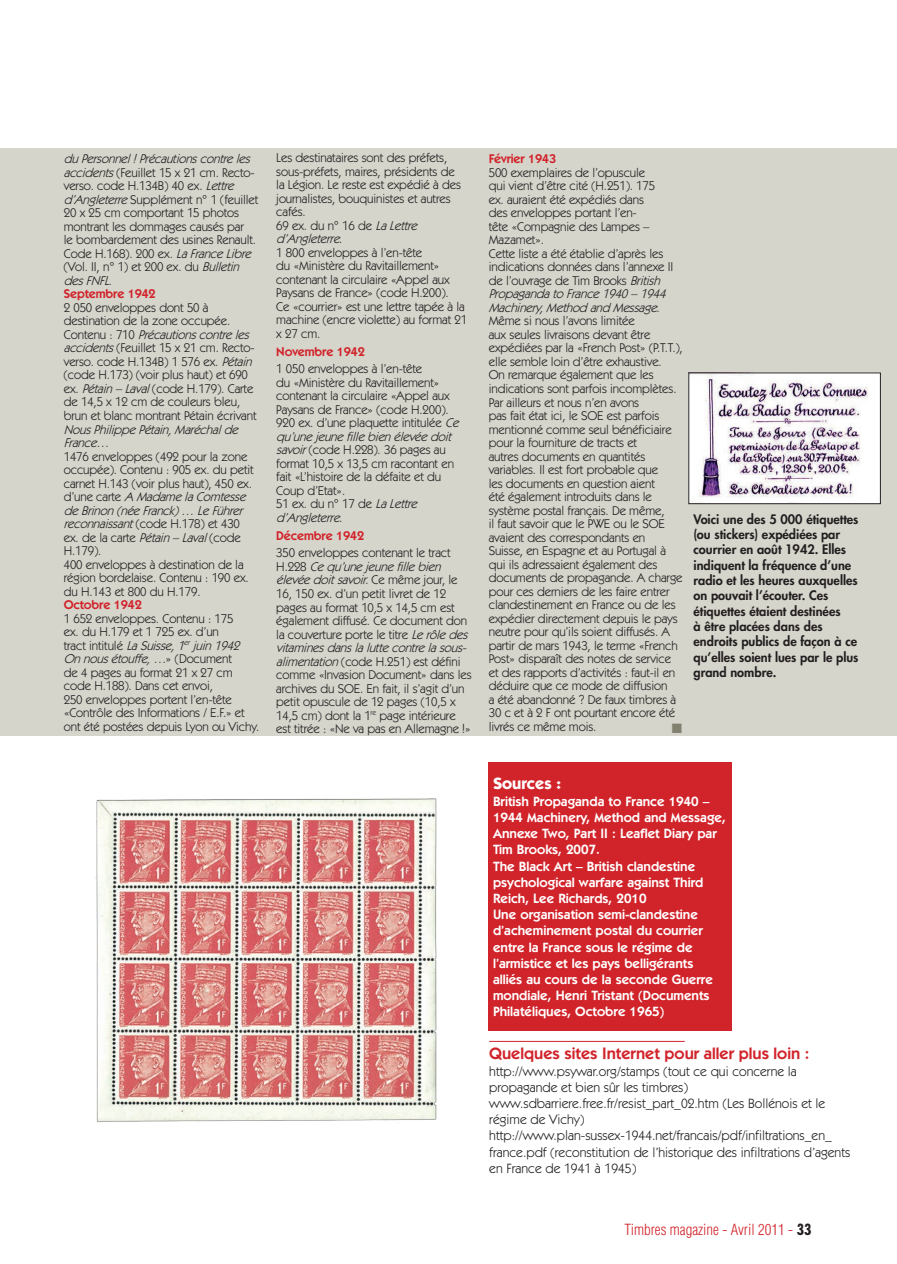
<style>
.page{position:relative;width:897px;height:1264px;background:#fff}
.page>*{position:absolute;margin:0;border:0;box-sizing:border-box;transform-origin:0 0}
.t1{font:600 16.5px "ITC Kabel Std";color:#d1232a}
.t2{font:700 16.5px "ITC Kabel Std";color:#fff}
.t3{font:300 condensed 15px "Helvetica LT Std";color:#d1232a}
.t4{font:600 13.5px/16.2px "ITC Kabel Std";color:#fff}
.t5{font:13.5px/16.2px "ITC Kabel Std";color:#231f20}
.t6{font:13.5px "Zapf Dingbats Std";color:#82806e}
.t7{font:12.75px/13.5px "ITC Kabel Std";letter-spacing:-.01em;color:#231f20}
.t8{font:800 12.75px/15.3px "Futura Std";color:#231f20}
.t9{font:600 12.75px "ITC Kabel Std";letter-spacing:-.01em;color:#d1232a}
.s1{font-style:italic}
.s2{font-weight:600;color:#d1232a}
.s3{font-family:"Futura Std";font-weight:700;color:#231f20}
</style>
<div class="page">
<div style="left:0;top:148px;width:896px;height:587px;background:#d6d5cc"></div>
<img style="left:690px;top:374px;width:188px;height:128px">
<div style="left:688px;top:372px;width:192px;height:132px;border:1px solid #231f20"></div>
<hr style="left:489px;top:1041px;width:195px;height:1px;background:#d1232a">
<div style="left:488px;top:763px;width:243px;height:268px;background:#d1232a"></div>
<img style="left:93px;top:798px;width:344px;height:325px">
<p class="t7" style="left:64px;top:152px;width:196px"><span class="s1">duPersonnel!Précautionscontreles accidents</span>(Feuillet 15 x 21 cm. Recto&shy;verso. code H.134B) 40 ex. <span class="s1">Lettre d’Angleterre</span>Supplément n° 1 (feuillet<br>20 x 25 cm comportant 15 photos montrant les dommages causés par<br>le bombardement des usines Renault.<br>Code H.168). 200 ex. <span class="s1">LaFranceLibre </span>(Vol. II, n° 1) et 200 ex. du <span class="s1">Bulletin desFNFL</span>.<br><span class="s2">Septembre 1942</span></p>
<p class="t7" style="left:64px;top:301px;width:194px">2 050 enveloppes dont 50 à destination de la zone occupée.<br>C o n t e n u : 7 1 0 <span class="s1">Précautionscontreles accidents</span>(Feuillet 15 x 21 cm. Recto&shy;verso. code H.134B) 1 576 ex. <span class="s1">Pétain </span>(code H.173) (voir plus haut) et 690 ex. <span class="s1">Pétain–Laval</span>(code H.179). Carte de 14,5 x 12 cm de couleurs bleu, brun et blanc montrant Pétain écrivant</p>
<p class="t7" style="left:64px;top:422px;width:191px"><span class="s1">NousPhilippePétain,Maréchalde<br>France</span>…<br>1476 enveloppes (492 pour la zone occupée). Contenu : 905 ex. du petit carnet H.143 (voir plus haut), 450 ex. d ’ u n e c a r t e <span class="s1">A MadamelaComtesse deBrinon(néeFranck)… LeFührer reconnaissant</span>( c o d e H . 1 7 8 ) et 4 3 0 ex. de la carte <span class="s1">Pétain–Laval</span>(code<br>H.179).<br>400 enveloppes à destination de la région bordelaise. Contenu : 190 ex. du H.143 et 800 du H.179.</p>
<p class="t9" style="left:64px;top:597px;width:79px">Octobre 1942</p>
<p class="t7" style="left:64px;top:611px;width:197px">1 652 enveloppes. Contenu : 175<br>ex. du H.179 et 1 725 ex. d’un<br>t ra c t i n t i t u l é <span class="s1">LaSuisse,1</span><sup>er</sup> <span class="s1">juin1942<br>Onnousétouffe,…</span>» ( D o c u m e n t<br>de 4 pages au format 21 x 27 cm code H.188). Dans cet envoi,<br>250 enveloppes portent l’en-tête «Contrôle des Informations / E.F.» et ont été postées depuis Lyon ou Vichy.</p>
<p class="t7" style="left:276px;top:151px;width:192px">Les destinataires sont des préfets, sous-préfets, maires, présidents de<br>la Légion. Le reste est expédié à des journalistes, bouquinistes et autres cafés.<br>69 ex. du n° 16 de <span class="s1">LaLettre d’Angleterre</span>.<br>1 800 enveloppes à l’en-tête<br>du «Ministère du Ravitaillement» contenant la circulaire «Appel aux<br>Paysans de France» (code H.200).<br>Ce «courrier» est une lettre tapée à la machine (encre violette) au format 21 x 27 cm.</p>
<p class="t9" style="left:276px;top:344px;width:90px">Novembre 1942</p>
<p class="t7" style="left:276px;top:362px;width:188px">1 050 enveloppes à l’en-tête<br>du «Ministère du Ravitaillement» contenant la circulaire «Appel aux<br>Paysans de France» (code H.200).<br>920 ex. d’une plaquette intitulée <span class="s1">Ce qu’unejeunefillebienélevéedoit savoir</span>(code H.228). 36 pages au format 10,5 x 13,5 cm racontant en fait «L’histoire de la défaite et du<br>Coup d’Etat».<br>51 ex. du n° 17 de <span class="s1">LaLettre d’Angleterre.</span></p>
<p class="t9" style="left:276px;top:528px;width:89px">Décembre 1942</p>
<p class="t7" style="left:276px;top:546px;width:197px">350 enveloppes contenant le tract<br>H . 2 2 8 <span class="s1">Cequ’unejeunefillebien élevéedoitsavoir.</span>C e m ê m e j o u r, l e 16, 150 ex. d’un petit livret de 12 pages au format 10,5 x 14,5 cm est également diffusé. Ce document don la couverture porte le titre <span class="s1">Lerôledes vitaminesdanslaluttecontrelasous&shy;alimentation</span>(code H.251) est défini comme «Invasion Document» dans les archives du SOE. En fait, il s’agit d’un petit opuscule de 12 pages (10,5 x 14,5 cm) dont la 1<sup>re</sup> page intérieure est titrée : «Ne va pas en Allemagne !»</p>
<p class="t9" style="left:488px;top:152px;width:69px">Février 1943</p>
<p class="t7" style="left:488px;top:166px;width:195px">500 exemplaires de l’opuscule<br>qui vient d’être cité (H.251). 175<br>ex. auraient été expédiés dans<br>des enveloppes portant l’en-<br>tête «Compagnie des Lampes –<br>Mazamet».<br>Cette liste a été établie d’après les indications données dans l’annexe II de l’ouvrage de Tim Brooks <span class="s1">British<br>PropagandatoFrance1940–1944<br>Machinery,MethodandMessage</span>.<br>Même si nous l’avons limitée<br>aux seules livraisons devant être expédiées par la «French Post» (P.T.T.), elle semble loin d’être exhaustive.<br>On remarque également que les indications sont parfois incomplètes.<br>Par ailleurs et nous n’en avons<br>pas fait état ici, le SOE est parfois mentionné comme seul bénéficiaire pour la fourniture de tracts et<br>autres documents en quantités variables. Il est fort probable que<br>les documents en question aient<br>été également introduits dans le système postal français. De même,<br>il faut savoir que le PWE ou le SOE avaient des correspondants en<br>Suisse, en Espagne et au Portugal à qui ils adressaient également des documents de propagande. A charge pour ces derniers de les faire entrer clandestinement en France ou de les expédier directement depuis le pays neutre pour qu’ils soient diffusés. A partir de mars 1943, le terme «French<br>Post» disparaît des notes de service et des rapports d’activités : faut-il en déduire que ce mode de diffusion<br>a été abandonné ? De faux timbres à<br>30 c et à 2 F ont pourtant encore été livrés ce même mois.</p>
<p class="t6" style="left:671px;top:722px;width:12px">■</p>
<p class="t8" style="left:693px;top:511px;width:166px">Voici une des 5 000 étiquettes (ou stickers) expédiées par courrier en août 1942. Elles indiquent la fréquence d’une radio et les heures auxquelles on pouvait l’écouter. Ces étiquettes étaient destinées<br>à être placées dans des endroits publics de façon à ce qu’elles soient lues par le plus grand nombre.</p>
<p class="t2" style="left:493px;top:774px;width:69px">Sources :</p>
<p class="t4" style="left:493px;top:793px;width:234px">British Propaganda to France 1940 – 1944 Machinery, Method and Message, Annexe Two, Part II : Leaflet Diary par Tim Brooks, 2007.<br>The Black Art – British clandestine psychological warfare against Third Reich, Lee Richards, 2010<br>Une organisation semi-clandestine d’acheminement postal du courrier entre la France sous le régime de l’armistice et les pays belligérants alliés au cours de la seconde Guerre mondiale, Henri Tristant (Documents Philatéliques, Octobre 1965)</p>
<p class="t1" style="left:489px;top:1044px;width:321px">Quelques sites Internet pour aller plus loin :</p>
<p class="t5" style="left:489px;top:1063px;width:362px">http://www.psywar.org/stamps (tout ce qui concerne la propagande et bien sûr les timbres) www.sdbarriere.free.fr/resist_part_02.htm (Les Bollénois et le régime de Vichy) http://www.plan-sussex-1944.net/francais/pdf/infiltrations_en_ france.pdf (reconstitution de l’historique des infiltrations d’agents en France de 1941 à 1945)</p>
<p class="t3" style="left:624px;top:1219px;width:188px">Timbres magazine - Avril 2011 - <span class="s3">33</span></p>
</div>
